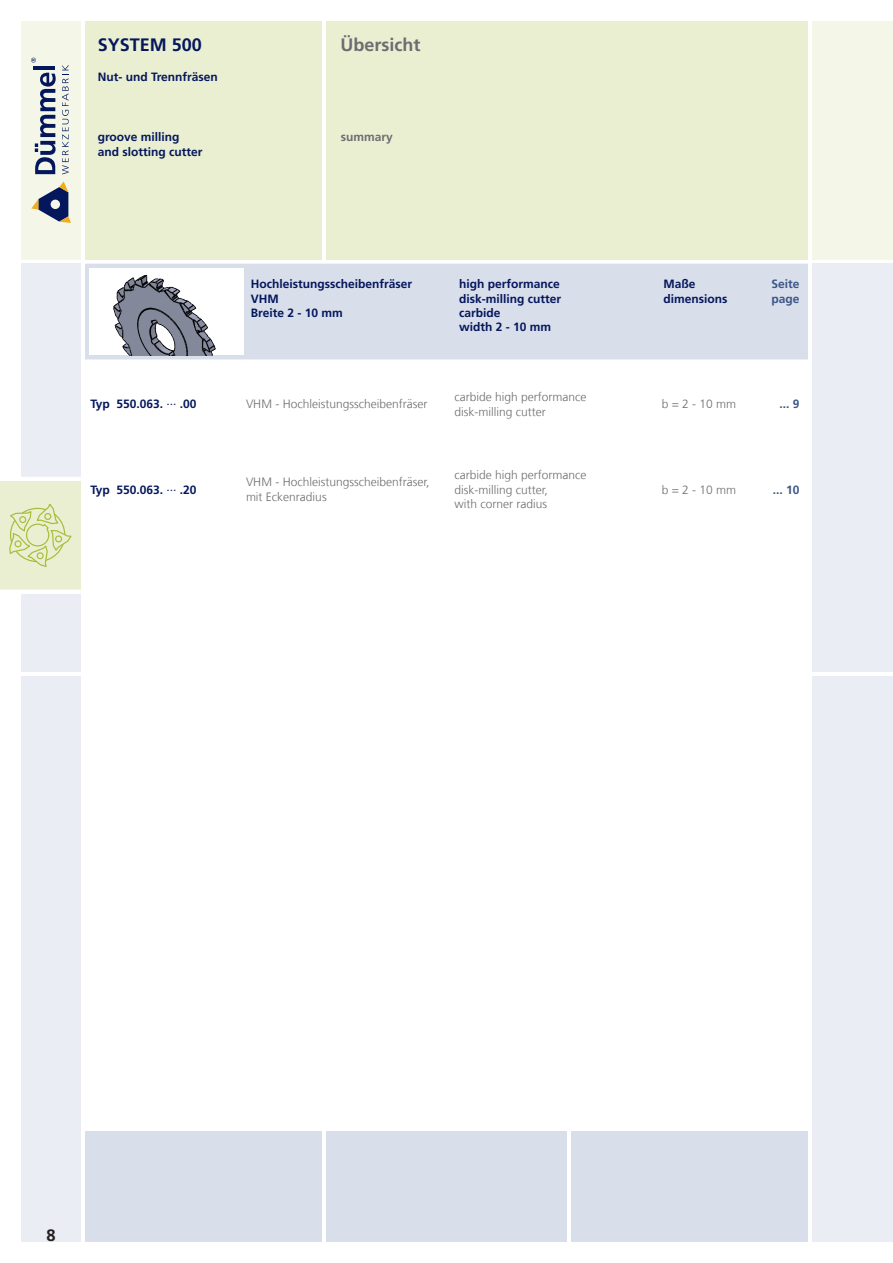
<style>
.page{position:relative;width:893px;height:1263px;background:#fff}
.page>*{position:absolute;margin:0;border:0;box-sizing:border-box;transform-origin:0 0}
.Typ_Bezeichnung__Dü{font:700 18px "Frutiger LT Com";color:#6c6d70}
.Typ__Dü_Blau_100{font:700 18px "Frutiger LT Com";color:#04175c}
.Pagina{font:700 16.5px "Frutiger LT Com";color:#231f20}
.TabelleMaße_linksbue{font:300 12px "Frutiger LT Com";color:#6c6d70}
.Tabelle_Artikelnr__D{font:700 12px "Frutiger LT Com";color:#04175c}
.Typ_Info__Dü_Blau_10{font:700 12px "Frutiger LT Com";color:#04175c}
.Tabelle_Seitenzahl{font:700 12px "Frutiger LT Com";color:#3b5688}
.Typ_Info__Dü_sch_70{font:700 12px "Frutiger LT Com";color:#6c6d70}
.s1{font-weight:400}
</style>
<div class="page">
<div style="left:21px;top:264px;width:60px;height:408px;background:#eaedf4"></div>
<div style="left:22px;top:676px;width:59px;height:566px;background:#eaedf4"></div>
<div style="left:812px;top:21px;width:81px;height:238px;background:#f4f6e7"></div>
<div style="left:85px;top:21px;width:237px;height:238px;background:#eaefd2"></div>
<div style="left:326px;top:21px;width:482px;height:238px;background:#eaefd2"></div>
<div style="left:812px;top:676px;width:81px;height:566px;background:#eaedf4"></div>
<div style="left:85px;top:1131px;width:237px;height:111px;background:#d9deeb"></div>
<div style="left:326px;top:1131px;width:241px;height:111px;background:#d9deeb"></div>
<div style="left:571px;top:1131px;width:237px;height:111px;background:#d9deeb"></div>
<div style="left:21px;top:21px;width:60px;height:238px;background:#f4f6e7"></div>
<div style="left:0;top:481px;width:81px;height:109px;background:#eaefd2"></div>
<hr style="left:0;top:477px;width:81px;height:4px;background:#fff">
<hr style="left:0;top:590px;width:81px;height:4px;background:#fff">
<div style="left:812px;top:264px;width:81px;height:408px;background:#eaedf4"></div>
<svg style="left:31px;top:181px;width:40px;height:42px"></svg>
<svg style="left:35px;top:73px;width:21px;height:101px"></svg>
<hr style="left:34px;top:66px;width:21px;height:4px;background:#04175c">
<svg style="left:31px;top:58px;width:5px;height:5px"></svg>
<svg style="left:62px;top:65px;width:7px;height:109px"></svg>
<svg style="left:9px;top:503px;width:63px;height:64px"></svg>
<div style="left:85px;top:264px;width:723px;height:95px;background:#d9deeb"></div>
<svg style="left:85px;top:359px;width:157px;height:1px"></svg>
<svg style="left:242px;top:359px;width:209px;height:1px"></svg>
<svg style="left:451px;top:359px;width:204px;height:1px"></svg>
<svg style="left:655px;top:359px;width:102px;height:1px"></svg>
<svg style="left:757px;top:359px;width:51px;height:1px"></svg>
<img style="left:89px;top:268px;width:155px;height:87px">
<p class="Typ__Dü_Blau_100" style="left:98px;top:34px;width:106px">SYSTEM 500</p>
<p class="Typ_Info__Dü_Blau_10" style="left:98px;top:70px;width:122px">Nut- und Trennfräsen</p>
<p class="Typ_Info__Dü_Blau_10" style="left:98px;top:130px;width:83px">groove milling</p>
<p class="Typ_Info__Dü_Blau_10" style="left:98px;top:145px;width:106px">and slotting cutter</p>
<p class="Typ_Bezeichnung__Dü" style="left:340px;top:34px;width:81px">Übersicht</p>
<p class="Typ_Info__Dü_sch_70" style="left:341px;top:130px;width:54px">summary</p>
<p class="Tabelle_Artikelnr__D" style="left:251px;top:277px;width:163px">Hochleistungsscheibenfräser</p>
<p class="Tabelle_Artikelnr__D" style="left:251px;top:291px;width:29px">VHM</p>
<p class="Tabelle_Artikelnr__D" style="left:251px;top:305px;width:93px">Breite 2 - 10 mm</p>
<p class="Tabelle_Artikelnr__D" style="left:90px;top:397px;width:108px">Typ 550.063. <span class="s1">∙∙∙</span> .00</p>
<p class="TabelleMaße_linksbue" style="left:246px;top:397px;width:183px">VHM - Hochleistungsscheibenfräser</p>
<p class="Tabelle_Artikelnr__D" style="left:90px;top:482px;width:108px">Typ 550.063. <span class="s1">∙∙∙</span> .20</p>
<p class="TabelleMaße_linksbue" style="left:246px;top:475px;width:185px">VHM - Hochleistungsscheibenfräser,</p>
<p class="TabelleMaße_linksbue" style="left:246px;top:489px;width:82px">mit Eckenradius</p>
<p class="Tabelle_Artikelnr__D" style="left:459px;top:277px;width:102px">high performance</p>
<p class="Tabelle_Artikelnr__D" style="left:459px;top:291px;width:104px">disk-milling cutter</p>
<p class="Tabelle_Artikelnr__D" style="left:459px;top:305px;width:43px">carbide</p>
<p class="Tabelle_Artikelnr__D" style="left:459px;top:320px;width:94px">width 2 - 10 mm</p>
<p class="TabelleMaße_linksbue" style="left:454px;top:390px;width:134px">carbide high performance</p>
<p class="TabelleMaße_linksbue" style="left:454px;top:404px;width:93px">disk-milling cutter</p>
<p class="TabelleMaße_linksbue" style="left:454px;top:468px;width:134px">carbide high performance</p>
<p class="TabelleMaße_linksbue" style="left:454px;top:482px;width:95px">disk-milling cutter,</p>
<p class="TabelleMaße_linksbue" style="left:454px;top:496px;width:94px">with corner radius</p>
<p class="Tabelle_Artikelnr__D" style="left:663px;top:277px;width:34px">Maße</p>
<p class="Tabelle_Artikelnr__D" style="left:663px;top:291px;width:65px">dimensions</p>
<p class="Tabelle_Seitenzahl" style="left:771px;top:277px;width:30px">Seite</p>
<p class="Tabelle_Seitenzahl" style="left:771px;top:291px;width:30px">page</p>
<p class="TabelleMaße_linksbue" style="left:662px;top:397px;width:76px">b = 2 - 10 mm</p>
<p class="Tabelle_Seitenzahl" style="left:779px;top:397px;width:22px">... 9</p>
<p class="TabelleMaße_linksbue" style="left:662px;top:482px;width:76px">b = 2 - 10 mm</p>
<p class="Tabelle_Seitenzahl" style="left:773px;top:482px;width:28px">... 10</p>
<p class="Pagina" style="left:47px;top:1225px;width:11px">8</p>
</div>
